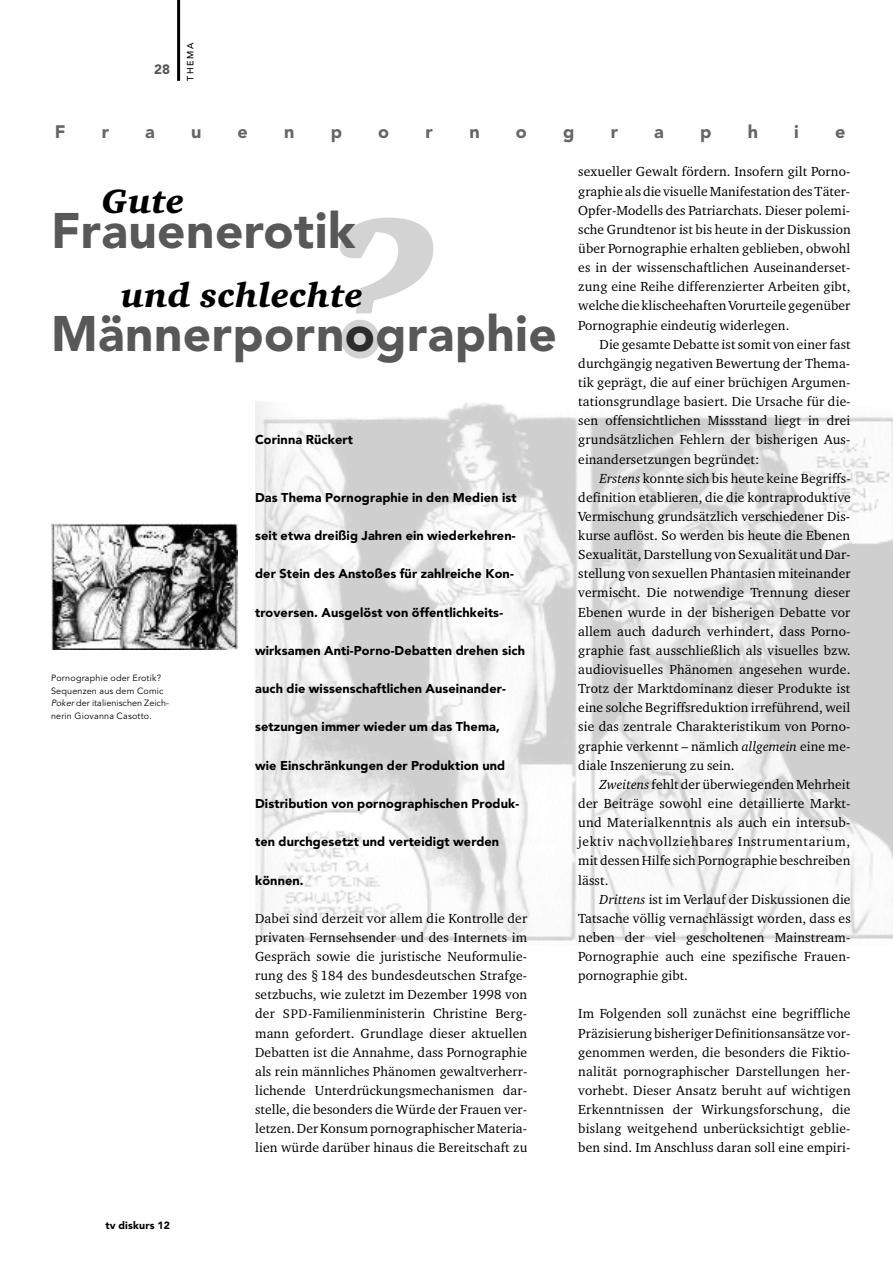
<style>
.page{position:relative;width:893px;height:1263px;background:#fff}
.page>*{position:absolute;margin:0;border:0;box-sizing:border-box;transform-origin:0 0}
.t1{font:italic 900 204.15px "Charter BT";color:#d3d3d3}
.t2{font:900 49.5px/102.8px "Avenir";letter-spacing:.01em;color:#585858}
.t3{font:italic 900 34.5px "Charter BT";letter-spacing:.01em;color:#000}
.t4{font:900 18px "Avenir";color:#666}
.t5{font:13.5px/19.2px "Charter BT";letter-spacing:.005em;color:#000;text-align:justify}
.t6{font:900 13.5px "Avenir";color:#585858}
.t7{font:900 12.75px "Avenir";letter-spacing:.01em;color:#000}
.t8{font:900 10.5px "Avenir";letter-spacing:.02em;color:#000}
.t9{font:9px/12.8px "Avenir";letter-spacing:.02em;color:#000}
.t10{font:500 9px "Avenir";letter-spacing:.165em;color:#000}
.s1{color:#2c2c2c}
.s2{font-style:italic}
.s3{font-size:12.75px}
</style>
<div class="page">
<img style="left:255px;top:402px;width:638px;height:541px">
<hr style="left:177px;top:0;width:3px;height:81px;background:#000">
<img style="left:51px;top:523px;width:186px;height:127px">
<p class="t6" style="left:154px;top:64px;width:17px">28</p>
<p class="t10" style="left:187px;top:81px;width:39px;rotate:-90deg">THEMA</p>
<h3 class="t4" style="left:55px;top:125px;width:12px">F</h3>
<h3 class="t4" style="left:102px;top:125px;width:9px">r</h3>
<h3 class="t4" style="left:145px;top:125px;width:11px">a</h3>
<h3 class="t4" style="left:191px;top:125px;width:12px">u</h3>
<h3 class="t4" style="left:238px;top:125px;width:12px">e</h3>
<h3 class="t4" style="left:284px;top:125px;width:12px">n</h3>
<h3 class="t4" style="left:331px;top:125px;width:13px">p</h3>
<h3 class="t4" style="left:378px;top:125px;width:12px">o</h3>
<h3 class="t4" style="left:425px;top:125px;width:9px">r</h3>
<h3 class="t4" style="left:469px;top:125px;width:12px">n</h3>
<h3 class="t4" style="left:516px;top:125px;width:12px">o</h3>
<h3 class="t4" style="left:563px;top:125px;width:13px">g</h3>
<h3 class="t4" style="left:611px;top:125px;width:9px">r</h3>
<h3 class="t4" style="left:654px;top:125px;width:11px">a</h3>
<h3 class="t4" style="left:700px;top:125px;width:13px">p</h3>
<h3 class="t4" style="left:748px;top:125px;width:12px">h</h3>
<h3 class="t4" style="left:794px;top:125px;width:6px">i</h3>
<h3 class="t4" style="left:835px;top:125px;width:12px">e</h3>
<h3 class="t3" style="left:102px;top:188px;width:84px">Gute</h3>
<h2 class="t2" style="left:51px;top:184px;width:507px">Frauenerotik<br>Männerporn<span class="s1">o</span>graphie</h2>
<h1 class="t1" style="left:328px;top:207px;width:107px">?</h1>
<h3 class="t3" style="left:121px;top:281px;width:243px">und schlechte</h3>
<p class="t9" style="left:51px;top:672px;width:120px">Pornographie oder Erotik?<br>Sequenzen aus dem Comic<br><span class="s2">Poker</span> der italienischen Zeich&shy;nerin Giovanna Casotto.</p>
<p class="t7" style="left:255px;top:435px;width:99px">Corinna Rückert</p>
<p class="t7" style="left:255px;top:492px;width:263px">Das Thema Pornographie in den Medien ist</p>
<p class="t7" style="left:255px;top:530px;width:262px">seit etwa dreißig Jahren ein wiederkehren-</p>
<p class="t7" style="left:255px;top:569px;width:260px">der Stein des Anstoßes für zahlreiche Kon-</p>
<p class="t7" style="left:255px;top:607px;width:249px">troversen. Ausgelöst von öffentlichkeits-</p>
<p class="t7" style="left:255px;top:645px;width:271px">wirksamen Anti-Porno-Debatten drehen sich</p>
<p class="t7" style="left:255px;top:683px;width:252px">auch die wissenschaftlichen Auseinander-</p>
<p class="t7" style="left:255px;top:722px;width:246px">setzungen immer wieder um das Thema,</p>
<p class="t7" style="left:255px;top:760px;width:252px">wie Einschränkungen der Produktion und</p>
<p class="t7" style="left:255px;top:798px;width:266px">Distribution von pornographischen Produk-</p>
<p class="t7" style="left:255px;top:837px;width:246px">ten durchgesetzt und verteidigt werden</p>
<p class="t7" style="left:255px;top:875px;width:50px">können.</p>
<p class="t5" style="left:255px;top:910px;width:274px">Dabei sind derzeit vor allem die Kontrolle der privaten Fernsehsender und des Internets im Gespräch sowie die juristische Neuformulie&shy;rung des § 184 des bundesdeutschen Strafge&shy;setzbuchs, wie zuletzt im Dezember 1998 von der <span class="s3">SPD</span>-Familienministerin Christine Berg&shy;mann gefordert. Grundlage dieser aktuellen Debatten ist die Annahme, dass Pornographie als rein männliches Phänomen gewaltverherr&shy;lichende Unterdrückungsmechanismen dar&shy;stelle, die besonders die Würde der Frauen ver&shy;letzen. Der Konsum pornographischer Materia&shy;lien würde darüber hinaus die Bereitschaft zu</p>
<p class="t5" style="left:578px;top:163px;width:274px">sexueller Gewalt fördern. Insofern gilt Porno&shy;graphie als die visuelle Manifestation des Täter-Opfer-Modells des Patriarchats. Dieser polemi&shy;sche Grundtenor ist bis heute in der Diskussion über Pornographie erhalten geblieben, obwohl es in der wissenschaftlichen Auseinanderset&shy;zung eine Reihe differenzierter Arbeiten gibt, welche die klischeehaften Vorurteile gegenüber Pornographie eindeutig widerlegen.</p>
<p class="t5" style="left:578px;top:336px;width:274px;text-indent:21px">Die gesamte Debatte ist somit von einer fast durchgängig negativen Bewertung der Thema&shy;tik geprägt, die auf einer brüchigen Argumen&shy;tationsgrundlage basiert. Die Ursache für die&shy;sen offensichtlichen Missstand liegt in drei grundsätzlichen Fehlern der bisherigen Aus&shy;einandersetzungen begründet:</p>
<p class="t5" style="left:578px;top:470px;width:274px;text-indent:21px"><span class="s2">Erstens</span> konnte sich bis heute keine Begriffs&shy;definition etablieren, die die kontraproduktive Vermischung grundsätzlich verschiedener Dis&shy;kurse auflöst. So werden bis heute die Ebenen Sexualität, Darstellung von Sexualität und Dar&shy;stellung von sexuellen Phantasien miteinander vermischt. Die notwendige Trennung dieser Ebenen wurde in der bisherigen Debatte vor allem auch dadurch verhindert, dass Porno&shy;graphie fast ausschließlich als visuelles bzw. audiovisuelles Phänomen angesehen wurde.<br>Trotz der Marktdominanz dieser Produkte ist eine solche Begriffsreduktion irreführend, weil sie das zentrale Charakteristikum von Porno&shy;graphie verkennt – nämlich <span class="s2">allgemein</span> eine me&shy;diale Inszenierung zu sein.</p>
<p class="t5" style="left:578px;top:776px;width:274px;text-indent:21px"><span class="s2">Zweitens</span> fehlt der überwiegenden Mehrheit der Beiträge sowohl eine detaillierte Markt&shy;und Materialkenntnis als auch ein intersub&shy;jektiv nachvollziehbares Instrumentarium, mit dessen Hilfe sich Pornographie beschreiben lässt.</p>
<p class="t5" style="left:578px;top:890px;width:274px;text-indent:21px"><span class="s2">Drittens</span> ist im Verlauf der Diskussionen die Tatsache völlig vernachlässigt worden, dass es neben der viel gescholtenen Mainstream-Pornographie auch eine spezifische Frauen&shy;pornographie gibt.</p>
<p class="t5" style="left:578px;top:1005px;width:274px">Im Folgenden soll zunächst eine begriffliche Präzisierung bisheriger Definitionsansätze vor&shy;genommen werden, die besonders die Fiktio&shy;nalität pornographischer Darstellungen her&shy;vorhebt. Dieser Ansatz beruht auf wichtigen Erkenntnissen der Wirkungsforschung, die bislang weitgehend unberücksichtigt geblie&shy;ben sind. Im Anschluss daran soll eine empiri-</p>
<p class="t8" style="left:105px;top:1221px;width:66px">tv diskurs 12</p>
</div>
